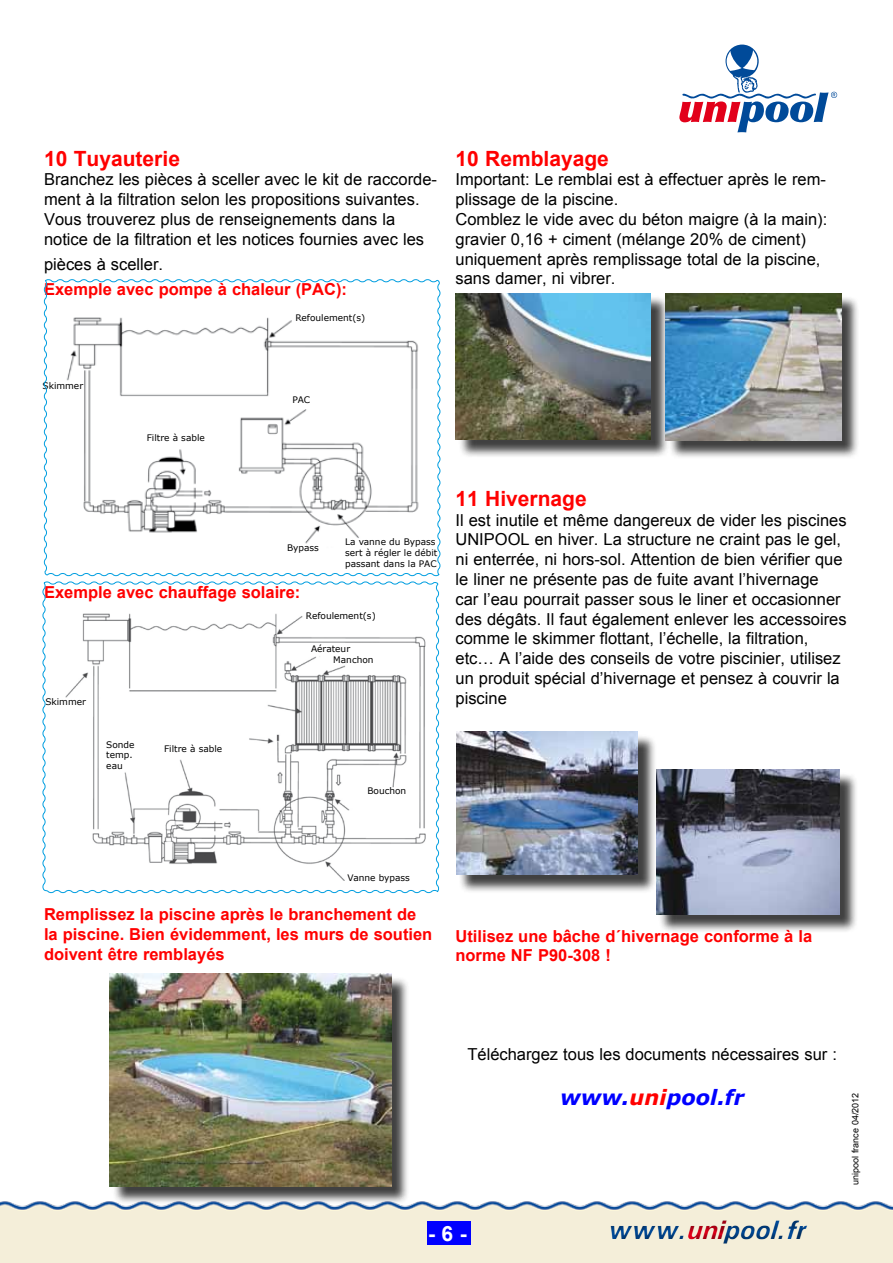
<style>
.page{position:relative;width:893px;height:1263px;background:#fff}
.page>*{position:absolute;margin:0;border:0;box-sizing:border-box;transform-origin:0 0}
.t1{font:italic 700 27px "Univers";color:#004a99}
.t2{font:700 21px "Arial";color:#f00}
.t3{font:italic 700 21px "Verdana";color:#00f}
.t4{font:700 21px "Arial";color:#fff}
.t5{font:16.5px/19.8px "Arial";color:#000}
.t6{font:700 16.5px/19.8px "Arial";color:#f00}
.t7{font:9px/10.8px "Verdana";color:#000}
.t8{font:9px "Arial";color:#000}
.s1{color:#f00}
.s2{color:#e2001a}
</style>
<div class="page">
<div style="left:458px;top:296px;width:211px;height:162px;background:#000;opacity:.75"></div>
<img style="left:455px;top:293px;width:196px;height:147px">
<div style="left:668px;top:296px;width:192px;height:163px;background:#000;opacity:.75"></div>
<img style="left:665px;top:293px;width:176px;height:148px">
<div style="left:112px;top:976px;width:298px;height:229px;background:#000;opacity:.75"></div>
<img style="left:110px;top:974px;width:281px;height:212px">
<div style="left:459px;top:734px;width:197px;height:160px;background:#000;opacity:.75"></div>
<img style="left:456px;top:732px;width:182px;height:143px">
<div style="left:658px;top:772px;width:200px;height:161px;background:#000;opacity:.75"></div>
<img style="left:656px;top:770px;width:183px;height:144px">
<svg style="left:679px;top:44px;width:159px;height:89px"></svg>
<img style="left:0;top:1201px;width:893px;height:62px">
<div style="left:601px;top:1212px;width:215px;height:36px;background:#000;opacity:.5"></div>
<div style="left:427px;top:1221px;width:44px;height:24px;background:#00f"></div>
<svg style="left:43px;top:279px;width:398px;height:298px"></svg>
<svg style="left:42px;top:581px;width:398px;height:313px"></svg>
<p class="t2" style="left:44px;top:144px;width:137px">10 Tuyauterie</p>
<p class="t5" style="left:44px;top:170px;width:394px">Branchez les pièces à sceller avec le kit de raccorde&shy;ment à la filtration selon les propositions suivantes.<br>Vous trouverez plus de renseignements dans la notice de la filtration et les notices fournies avec les</p>
<p class="t5" style="left:44px;top:254px;width:121px">pièces à sceller.</p>
<p class="t6" style="left:44px;top:280px;width:305px">Exemple avec pompe à chaleur (PAC):</p>
<p class="t7" style="left:296px;top:312px;width:71px">Refoulement(s)</p>
<p class="t2" style="left:455px;top:144px;width:155px">10 Remblayage</p>
<p class="t5" style="left:455px;top:170px;width:373px">Important: Le remblai est à effectuer après le rem&shy;plissage de la piscine.<br>Comblez le vide avec du béton maigre (à la main): gravier 0,16 + ciment (mélange 20% de ciment) uniquement après remplissage total de la piscine, sans damer, ni vibrer.</p>
<p class="t7" style="left:43px;top:380px;width:42px">Skimmer</p>
<p class="t7" style="left:147px;top:433px;width:60px">Filtre à sable</p>
<p class="t7" style="left:293px;top:394px;width:19px">PAC</p>
<p class="t7" style="left:287px;top:542px;width:33px">Bypass</p>
<p class="t7" style="left:345px;top:536px;width:94px">La vanne du Bypass sert à régler le débit passant dans la PAC</p>
<p class="t6" style="left:44px;top:582px;width:258px">Exemple avec chauffage solaire:</p>
<p class="t7" style="left:306px;top:610px;width:71px">Refoulement(s)</p>
<p class="t7" style="left:333px;top:644px;width:42px;text-indent:-22px">Aérateur<br>Manchon</p>
<p class="t7" style="left:45px;top:696px;width:42px">Skimmer</p>
<p class="t7" style="left:106px;top:739px;width:30px">Sonde temp. eau</p>
<p class="t7" style="left:164px;top:743px;width:60px">Filtre à sable</p>
<p class="t7" style="left:367px;top:785px;width:40px">Bouchon</p>
<p class="t2" style="left:455px;top:484px;width:133px">11 Hivernage</p>
<p class="t5" style="left:455px;top:510px;width:393px">Il est inutile et même dangereux de vider les piscines UNIPOOL en hiver. La structure ne craint pas le gel, ni enterrée, ni hors-sol. Attention de bien vérifier que le liner ne présente pas de fuite avant l’hivernage<br>car l’eau pourrait passer sous le liner et occasionner des dégâts. Il faut également enlever les accessoires comme le skimmer flottant, l’échelle, la filtration, etc… A l’aide des conseils de votre piscinier, utilisez un produit spécial d’hivernage et pensez à couvrir la piscine</p>
<p class="t7" style="left:348px;top:873px;width:64px">Vanne bypass</p>
<p class="t6" style="left:44px;top:905px;width:390px">Remplissez la piscine après le branchement de la piscine. Bien évidemment, les murs de soutien doivent être remblayés</p>
<p class="t6" style="left:455px;top:926px;width:358px">Utilisez une bâche d´hivernage conforme à la norme NF P90-308 !</p>
<p class="t5" style="left:467px;top:1045px;width:371px">Téléchargez tous les documents nécessaires sur :</p>
<p class="t3" style="left:560px;top:1083px;width:185px">www.<span class="s1">uni</span>pool.fr</p>
<p class="t8" style="left:849px;top:1185px;width:94px;rotate:-90deg">unipool france 04/2012</p>
<p class="t4" style="left:428px;top:1220px;width:40px">- 6 -</p>
<h1 class="t1" style="left:608px;top:1212px;width:199px">www.<span class="s2">uni</span>pool.fr</h1>
</div>
